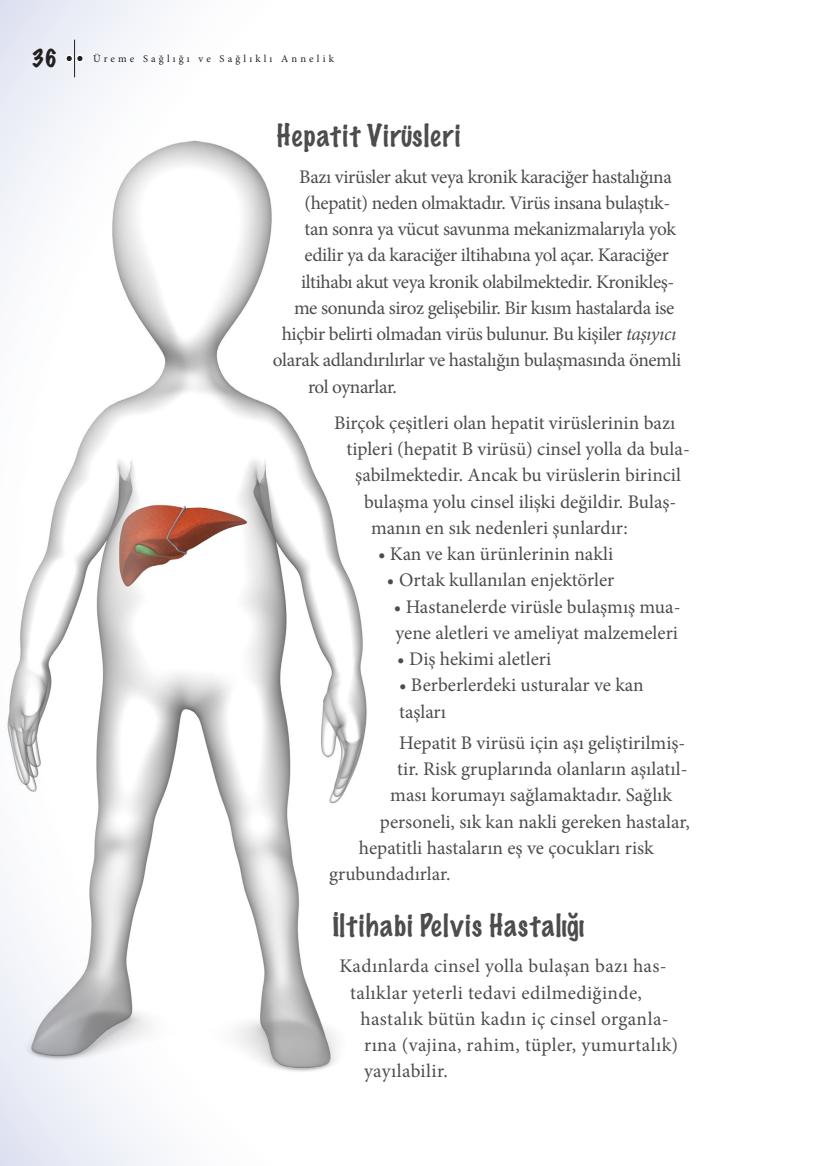
<style>
.page{position:relative;width:819px;height:1166px;background:#fff}
.page>*{position:absolute;margin:0;border:0;box-sizing:border-box;transform-origin:0 0}
.t1{font:100 28px "Marker Felt";letter-spacing:.04em;color:#4b4c4d}
.t2{font:100 22.75px "Marker Felt";color:#231f20}
.t3{font:19.25px/26.2px "Minion Pro";letter-spacing:-.005em;color:#4b4c4d}
.t4{font:19.25px "Minion Pro";letter-spacing:.02em;color:#4b4c4d}
.t5{font:19.25px "Minion Pro";letter-spacing:-.025em;color:#4b4c4d}
.t6{font:10.5px "Minion Pro";letter-spacing:.3em;color:#231f20}
.s1{font-style:italic}
</style>
<div class="page">
<hr style="left:74px;top:40px;width:1px;height:37px;background:#231f20">
<div style="left:66px;top:55px;width:6px;height:7px;background:#231f20;border-radius:50%"></div>
<div style="left:65px;top:55px;width:8px;height:7px;border:1px solid #fff;border-radius:50%"></div>
<div style="left:77px;top:55px;width:6px;height:7px;background:#231f20;border-radius:50%"></div>
<div style="left:76px;top:55px;width:8px;height:7px;border:1px solid #fff;border-radius:50%"></div>
<img style="left:0;top:73px;width:367px;height:1093px">
<p class="t2" style="left:32px;top:40px;width:27px">36</p>
<p class="t6" style="left:93px;top:51px;width:242px">Üreme Sağlığı ve Sağlıklı Annelik</p>
<h1 class="t1" style="left:276px;top:114px;width:185px">Hepatit Virüsleri</h1>
<p class="t3" style="left:299px;top:163px;width:374px">Bazı virüsler akut veya kronik karaciğer hastalığına</p>
<p class="t3" style="left:304px;top:190px;width:367px">(hepatit) neden olmaktadır. Virüs insana bulaştık-</p>
<p class="t3" style="left:304px;top:216px;width:373px">tan sonra ya vücut savunma mekanizmalarıyla yok</p>
<p class="t3" style="left:304px;top:242px;width:366px">edilir ya da karaciğer iltihabına yol açar. Karaciğer</p>
<p class="t3" style="left:301px;top:268px;width:375px">iltihabı akut veya kronik olabilmektedir. Kronikleş-</p>
<p class="t3" style="left:294px;top:295px;width:382px">me sonunda siroz gelişebilir. Bir kısım hastalarda ise</p>
<p class="t3" style="left:282px;top:321px;width:396px">hiçbir belirti olmadan virüs bulunur. Bu kişiler <span class="s1">taşıyıcı</span></p>
<p class="t3" style="left:273px;top:347px;width:410px">olarak adlandırılırlar ve hastalığın bulaşmasında önemli</p>
<p class="t5" style="left:308px;top:374px;width:90px">rol oynarlar.</p>
<p class="t3" style="left:334px;top:410px;width:342px">Birçok çeşitleri olan hepatit virüslerinin bazı</p>
<p class="t3" style="left:346px;top:436px;width:345px">tipleri (hepatit B virüsü) cinsel yolla da bula-</p>
<p class="t3" style="left:355px;top:462px;width:327px">şabilmektedir. Ancak bu virüslerin birincil</p>
<p class="t3" style="left:364px;top:488px;width:314px">bulaşma yolu cinsel ilişki değildir. Bulaş-</p>
<p class="t3" style="left:371px;top:515px;width:258px">manın en sık nedenleri şunlardır:</p>
<p class="t3" style="left:378px;top:541px;width:237px">• Kan ve kan ürünlerinin nakli</p>
<p class="t3" style="left:387px;top:567px;width:229px">• Ortak kullanılan enjektörler</p>
<p class="t3" style="left:394px;top:593px;width:288px">• Hastanelerde virüsle bulaşmış mua&shy;yene aletleri ve ameliyat malzemeleri</p>
<p class="t3" style="left:397px;top:646px;width:155px">• Diş hekimi aletleri</p>
<p class="t3" style="left:399px;top:672px;width:246px">• Berberlerdeki usturalar ve kan taşları</p>
<p class="t3" style="left:399px;top:730px;width:288px">Hepatit B virüsü için aşı geliştirilmiş-</p>
<p class="t3" style="left:397px;top:756px;width:292px">tir. Risk gruplarında olanların aşılatıl-</p>
<p class="t3" style="left:390px;top:782px;width:283px">ması korumayı sağlamaktadır. Sağlık</p>
<p class="t3" style="left:380px;top:808px;width:311px">personeli, sık kan nakli gereken hastalar,</p>
<p class="t3" style="left:359px;top:835px;width:296px">hepatitli hastaların eş ve çocukları risk</p>
<p class="t3" style="left:329px;top:861px;width:123px">grubundadırlar.</p>
<h1 class="t1" style="left:332px;top:903px;width:253px">İltihabi Pelvis Hastalığı</h1>
<p class="t4" style="left:339px;top:953px;width:328px">Kadınlarda cinsel yolla bulaşan bazı has-</p>
<p class="t4" style="left:350px;top:979px;width:293px">talıklar yeterli tedavi edilmediğinde,</p>
<p class="t4" style="left:360px;top:1006px;width:309px">hastalık bütün kadın iç cinsel organla-</p>
<p class="t4" style="left:364px;top:1032px;width:316px">rına (vajina, rahim, tüpler, yumurtalık)</p>
<p class="t4" style="left:364px;top:1058px;width:85px">yayılabilir.</p>
</div>
